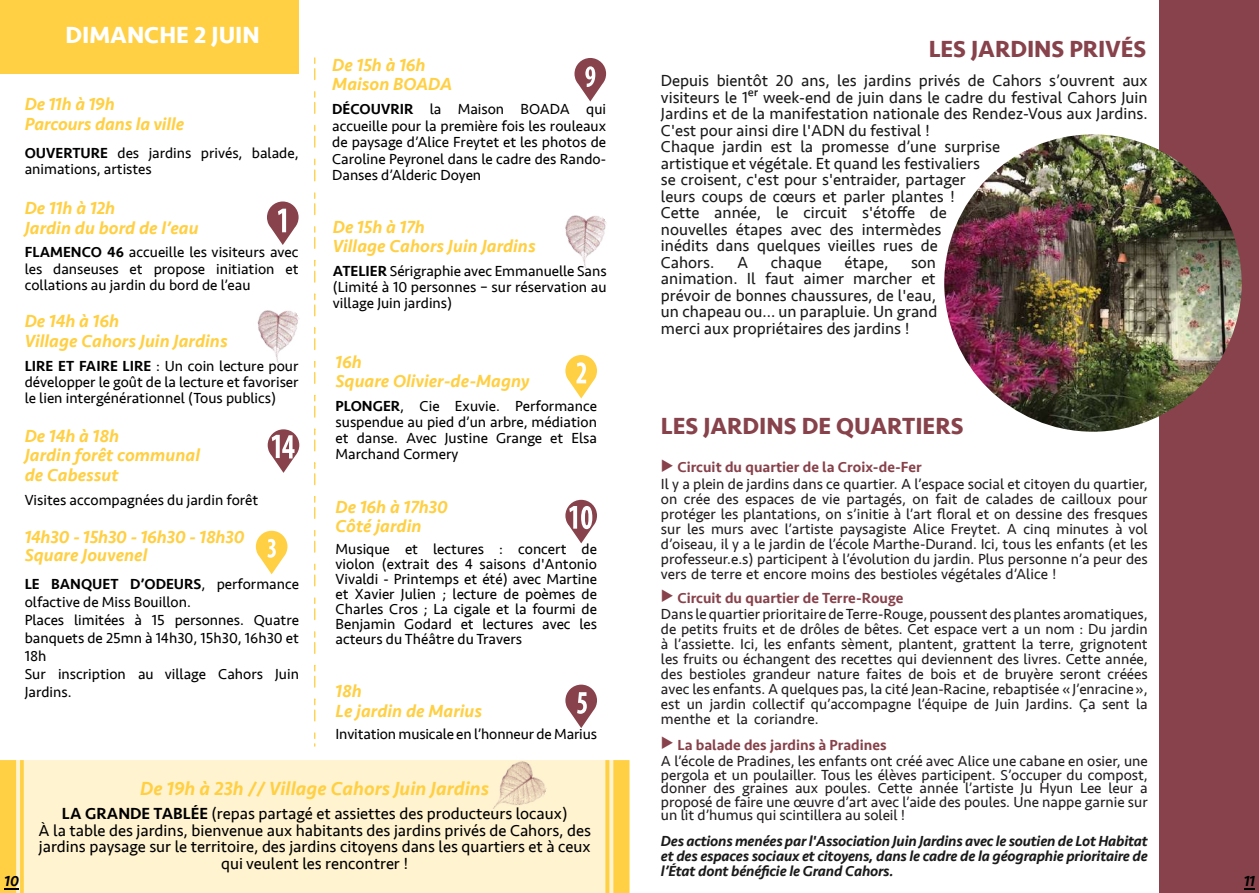
<style>
.page{position:relative;width:1259px;height:893px;background:#fff}
.page>*{position:absolute;margin:0;border:0;box-sizing:border-box;transform-origin:0 0}
.t1{font:700 24px "Seravek";color:#87424b}
.t2{font:700 24px "Seravek";color:#fff}
.t3{font:italic 500 19.5px "Seravek";color:#ffd044}
.t4{font:italic 500 18px/19.4px "Seravek";color:#ffd044}
.t5{font:16.5px/16.5px "Seravek";color:#1b1b1b}
.t6{font:16.5px/16.5px "Seravek";color:#000;text-align:center}
.t7{font:15px/15px "Seravek";color:#231f20;text-align:justify}
.t8{font:15px/16.2px "Seravek";color:#000;text-align:justify}
.t9{font:italic 500 15px/15px "Seravek";letter-spacing:-.015em;color:#1b1b1b;text-align:justify}
.t10{font:500 15px "Seravek";color:#87424b}
.t11{font:italic 500 15px "Seravek";color:#000}
.s1{font-weight:500}
</style>
<div class="page">
<div style="left:0;top:760px;width:629px;height:133px;background:#fff3d0"></div>
<div style="left:1159px;top:0;width:100px;height:893px;background:#87424b"></div>
<svg style="left:314px;top:58px;width:1px;height:688px"></svg>
<div style="left:0;top:0;width:298px;height:74px;background:#ffd044"></div>
<div style="left:613px;top:760px;width:16px;height:133px;background:#ffd044"></div>
<svg style="left:605px;top:760px;width:4px;height:133px"></svg>
<svg style="left:20px;top:760px;width:4px;height:133px"></svg>
<div style="left:0;top:760px;width:16px;height:133px;background:#ffd044"></div>
<img style="left:944px;top:134px;width:297px;height:298px;border-radius:50%">
<svg style="left:574px;top:58px;width:32px;height:43px"></svg>
<img style="left:565px;top:215px;width:42px;height:53px">
<img style="left:257px;top:310px;width:42px;height:53px">
<svg style="left:267px;top:201px;width:31px;height:44px"></svg>
<svg style="left:268px;top:429px;width:31px;height:44px"></svg>
<svg style="left:565px;top:355px;width:32px;height:43px"></svg>
<svg style="left:256px;top:531px;width:31px;height:43px"></svg>
<svg style="left:565px;top:500px;width:32px;height:43px"></svg>
<svg style="left:565px;top:685px;width:32px;height:43px"></svg>
<svg style="left:5px;top:888px;width:14px;height:2px"></svg>
<svg style="left:1244px;top:888px;width:11px;height:2px"></svg>
<img style="left:487px;top:760px;width:65px;height:49px">
<h1 class="t2" style="left:66px;top:21px;width:196px">DIMANCHE 2 JUIN</h1>
<h1 class="t1" style="left:928px;top:34px;width:219px">LES JARDINS PRIVÉS</h1>
<p class="t5" style="left:661px;top:73px;width:488px">Depuis bientôt 20 ans, les jardins privés de Cahors s’ouvrent aux visiteurs le 1er week-end de juin dans le cadre du festival Cahors Juin Jardins et de la manifestation nationale des Rendez-Vous aux Jardins.<br>C'est pour ainsi dire l'ADN du festival !<br>Chaque jardin est la promesse d’une surprise<br>artistique et végétale. Et quand les festivaliers<br>se croisent, c'est pour s'entraider, partager<br>leurs coups de cœurs et parler plantes !<br>Cette année, le circuit s'étoffe de<br>nouvelles étapes avec des intermèdes<br>inédits dans quelques vieilles rues de<br>Cahors.</p>
<p class="t4" style="left:332px;top:55px;width:121px">De 15h à 16h<br>Maison BOADA</p>
<p class="t8" style="left:332px;top:101px;width:275px"><span class="s1">DÉCOUVRIR</span> la Maison BOADA qui accueille pour la première fois les rouleaux de paysage d’Alice Freytet et les photos de Caroline Peyronel dans le cadre des Rando-Danses d’Alderic Doyen</p>
<p class="t4" style="left:25px;top:95px;width:161px">De 11h à 19h<br>Parcours dans la ville</p>
<p class="t8" style="left:25px;top:145px;width:275px"><span class="s1">OUVERTURE</span> des jardins privés, balade, animations, artistes</p>
<p class="t4" style="left:25px;top:199px;width:175px">De 11h à 12h<br>Jardin du bord de l’eau</p>
<p class="t8" style="left:25px;top:245px;width:275px"><span class="s1">FLAMENCO 46</span> accueille les visiteurs avec les danseuses et propose initiation et collations au jardin du bord de l’eau</p>
<p class="t4" style="left:25px;top:312px;width:204px">De 14h à 16h<br>Village Cahors Juin Jardins</p>
<p class="t8" style="left:25px;top:358px;width:275px"><span class="s1">LIRE ET FAIRE LIRE</span> : Un coin lecture pour développer le goût de la lecture et favoriser le lien intergénérationnel (Tous publics)</p>
<p class="t4" style="left:333px;top:218px;width:204px">De 15h à 17h<br>Village Cahors Juin Jardins</p>
<p class="t8" style="left:333px;top:263px;width:275px"><span class="s1">ATELIER</span> Sérigraphie avec Emmanuelle Sans (Limité à 10 personnes – sur réservation au village Juin jardins)</p>
<p class="t5" style="left:737px;top:254px;width:13px">A</p>
<p class="t5" style="left:771px;top:254px;width:52px">chaque</p>
<p class="t5" style="left:844px;top:254px;width:45px">étape,</p>
<p class="t5" style="left:661px;top:254px;width:278px;text-align:justify;text-indent:250px">son animation. Il faut aimer marcher et prévoir de bonnes chaussures, de l'eau, un chapeau ou... un parapluie. Un grand merci aux propriétaires des jardins !</p>
<p class="t4" style="left:335px;top:352px;width:195px">16h<br>Square Olivier-de-Magny</p>
<p class="t8" style="left:335px;top:398px;width:263px"><span class="s1">PLONGER</span>, Cie Exuvie. Performance suspendue au pied d’un arbre, médiation et danse. Avec Justine Grange et Elsa Marchand Cormery</p>
<h1 class="t1" style="left:661px;top:412px;width:304px">LES JARDINS DE QUARTIERS</h1>
<p class="t10" style="left:677px;top:458px;width:246px">Circuit du quartier de la Croix-de-Fer</p>
<p class="t7" style="left:661px;top:476px;width:488px">Il y a plein de jardins dans ce quartier. A l’espace social et citoyen du quartier, on crée des espaces de vie partagés, on fait de calades de cailloux pour protéger les plantations, on s’initie à l’art floral et on dessine des fresques sur les murs avec l’artiste paysagiste Alice Freytet. A cinq minutes à vol d’oiseau, il y a le jardin de l’école Marthe-Durand. Ici, tous les enfants (et les professeur.e.s) participent à l’évolution du jardin. Plus personne n’a peur des vers de terre et encore moins des bestioles végétales d’Alice !</p>
<p class="t10" style="left:677px;top:589px;width:227px">Circuit du quartier de Terre-Rouge</p>
<p class="t7" style="left:661px;top:607px;width:488px">Dans le quartier prioritaire de Terre-Rouge, poussent des plantes aromatiques, de petits fruits et de drôles de bêtes. Cet espace vert a un nom : Du jardin à l’assiette. Ici, les enfants sèment, plantent, grattent la terre, grignotent les fruits ou échangent des recettes qui deviennent des livres. Cette année, des bestioles grandeur nature faites de bois et de bruyère seront créées avec les enfants. A quelques pas, la cité Jean-Racine, rebaptisée «J’enracine», est un jardin collectif qu’accompagne l’équipe de Juin Jardins. Ça sent la menthe et la coriandre.</p>
<p class="t10" style="left:677px;top:736px;width:211px">La balade des jardins à Pradines</p>
<p class="t7" style="left:661px;top:755px;width:488px;line-height:13.5px">A l’école de Pradines, les enfants ont créé avec Alice une cabane en osier, une pergola et un poulailler. Tous les élèves participent. S’occuper du compost, donner des graines aux poules. Cette année l’artiste Ju Hyun Lee leur a proposé de faire une œuvre d’art avec l’aide des poules. Une nappe garnie sur un lit d’humus qui scintillera au soleil !</p>
<p class="t4" style="left:25px;top:427px;width:177px">De 14h à 18h<br>Jardin forêt communal de Cabessut</p>
<p class="t8" style="left:25px;top:492px;width:235px">Visites accompagnées du jardin forêt</p>
<p class="t4" style="left:25px;top:529px;width:221px;line-height:18px">14h30 - 15h30 - 16h30 - 18h30<br>Square Jouvenel</p>
<p class="t8" style="left:25px;top:575px;width:276px;line-height:18px;text-align:left"><span class="s1">LE BANQUET D’ODEURS</span>, performance olfactive de Miss Bouillon.<br>Places limitées à 15 personnes. Quatre banquets de 25mn à 14h30, 15h30, 16h30 et<br>18h<br>Sur inscription au village Cahors Juin<br>Jardins.</p>
<p class="t4" style="left:335px;top:497px;width:114px">De 16h à 17h30<br>Côté jardin</p>
<p class="t8" style="left:335px;top:542px;width:263px;line-height:15px">Musique et lectures : concert de violon (extrait des 4 saisons d'Antonio Vivaldi - Printemps et été) avec Martine et Xavier Julien ; lecture de poèmes de Charles Cros ; La cigale et la fourmi de Benjamin Godard et lectures avec les acteurs du Théâtre du Travers</p>
<p class="t4" style="left:335px;top:682px;width:148px">18h<br>Le jardin de Marius</p>
<p class="t8" style="left:335px;top:726px;width:263px">Invitation musicale en l’honneur de Marius</p>
<h2 class="t3" style="left:140px;top:777px;width:350px">De 19h à 23h // Village Cahors Juin Jardins</h2>
<p class="t6" style="left:38px;top:806px;width:554px"><span class="s1">LA GRANDE TABLÉE</span> (repas partagé et assiettes des producteurs locaux)<br>À la table des jardins, bienvenue aux habitants des jardins privés de Cahors, des jardins paysage sur le territoire, des jardins citoyens dans les quartiers et à ceux qui veulent les rencontrer !</p>
<p class="t9" style="left:661px;top:833px;width:488px">Des actions menées par l'Association Juin Jardins avec le soutien de Lot Habitat et des espaces sociaux et citoyens, dans le cadre de la géographie prioritaire de l’État dont bénéficie le Grand Cahors.</p>
<p class="t11" style="left:5px;top:872px;width:16px">10</p>
<p class="t11" style="left:1244px;top:872px;width:12px">11</p>
</div>
